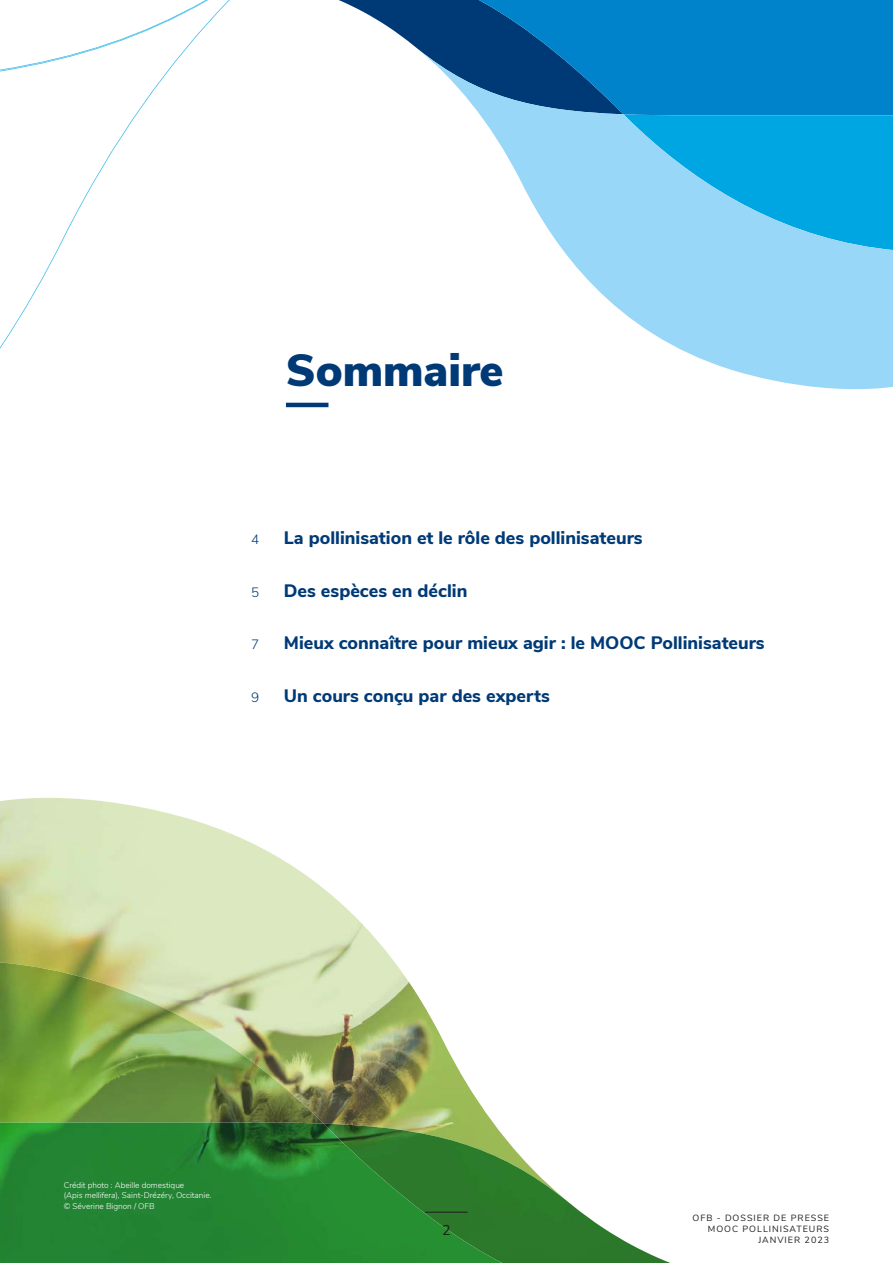
<style>
.page{position:relative;width:893px;height:1263px;background:#fff}
.page>*{position:absolute;margin:0;border:0;box-sizing:border-box;transform-origin:0 0}
.t1{font:900 45px "Nunito Sans";color:#003a76}
.t2{font:800 18px "Nunito Sans";color:#003a76}
.t3{font:14.25px "Nunito Sans";color:#1d1d1b}
.t4{font:300 13.5px "Nunito Sans";color:#003a76}
.t5{font:9px/10.8px "Nunito Sans";letter-spacing:.11em;color:#1d1d1b;text-align:right}
.t6{font:300 8.25px/10.5px "Nunito Sans";color:#fff}
.s1{font-style:italic}
</style>
<div class="page">
<svg style="left:339px;top:0;width:554px;height:47px"></svg>
<svg style="left:415px;top:47px;width:478px;height:343px"></svg>
<svg style="left:0;top:0;width:230px;height:349px"></svg>
<svg style="left:0;top:0;width:208px;height:71px"></svg>
<hr style="left:286px;top:403px;width:42px;height:4px;background:#003a76">
<img style="left:0;top:798px;width:310px;height:164px">
<img style="left:310px;top:878px;width:52px;height:244px">
<img style="left:362px;top:924px;width:52px;height:198px">
<img style="left:414px;top:990px;width:53px;height:132px">
<img style="left:466px;top:1083px;width:27px;height:39px">
<img style="left:502px;top:1203px;width:168px;height:60px">
<img style="left:502px;top:1134px;width:68px;height:69px">
<img style="left:0;top:1122px;width:502px;height:141px">
<img style="left:0;top:962px;width:323px;height:161px">
<hr style="left:425px;top:1212px;width:43px;height:1px;background:#1d1d1b">
<h1 class="t1" style="left:286px;top:337px;width:219px">Sommaire</h1>
<p class="t4" style="left:251px;top:530px;width:10px">4</p>
<p class="t2" style="left:284px;top:525px;width:360px">La pollinisation et le rôle des pollinisateurs</p>
<p class="t4" style="left:251px;top:582px;width:10px">5</p>
<p class="t2" style="left:284px;top:577px;width:185px">Des espèces en déclin</p>
<p class="t4" style="left:251px;top:635px;width:10px">7</p>
<p class="t2" style="left:284px;top:630px;width:482px">Mieux connaître pour mieux agir : le MOOC Pollinisateurs</p>
<p class="t4" style="left:251px;top:687px;width:10px">9</p>
<p class="t2" style="left:284px;top:683px;width:268px">Un cours conçu par des experts</p>
<p class="t6" style="left:64px;top:1179px;width:149px">Crédit photo : Abeille domestique<br>(<span class="s1">Apis mellifera</span>), Saint-Drézéry, Occitanie. © Séverine Bignon / OFB</p>
<p class="t3" style="left:442px;top:1219px;width:10px">2</p>
<p class="t5" style="left:693px;top:1212px;width:138px">OFB - DOSSIER DE PRESSE<br>MOOC POLLINISATEURS<br>JANVIER 2023</p>
</div>
